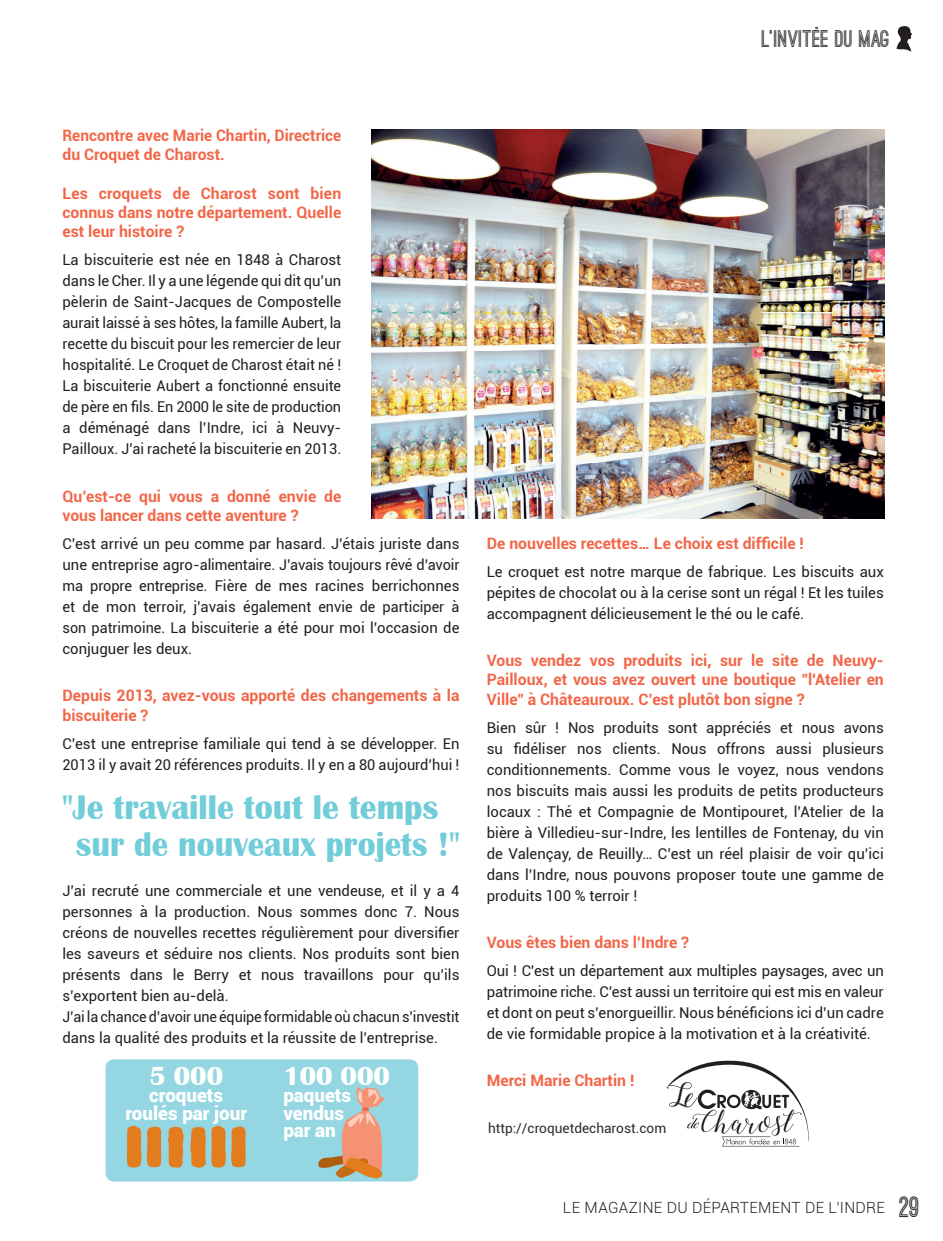
<style>
.page{position:relative;width:943px;height:1241px;background:#fff}
.page>*{position:absolute;margin:0;border:0;box-sizing:border-box;transform-origin:0 0}
.t1{font:700 35px/36.8px "Britannic";color:#71cdd9;text-align:center;scale:.96 1}
.t2{font:700 26.95px "Britannic";color:#fff}
.t3{font:700 22.75px "Ostrich Sans";color:#231f20}
.t4{font:900 18.9px/17.5px "Roboto";color:#fff}
.t5{font:700 15.75px/19.2px "Roboto";color:#f26648}
.t6{font:300 15.4px "Roboto";letter-spacing:.02em;color:#231f20}
.t7{font:14.88px/21px "Roboto";color:#231f20;text-align:justify}
.t8{font:13.65px "Roboto";color:#2e2b2c}
.s1{font-family:"Ostrich Sans";font-weight:700;font-size:28px}
</style>
<div class="page">
<svg style="left:896px;top:26px;width:16px;height:26px"></svg>
<img style="left:371px;top:129px;width:513px;height:389px">
<svg style="left:667px;top:1060px;width:141px;height:86px"></svg>
<div style="left:106px;top:1059px;width:312px;height:122px;background:#94d6e1;border-radius:8px"></div>
<svg style="left:318px;top:1087px;width:67px;height:91px"></svg>
<svg style="left:190px;top:1125px;width:56px;height:42px"></svg>
<svg style="left:127px;top:1125px;width:34px;height:42px"></svg>
<svg style="left:168px;top:1126px;width:16px;height:42px"></svg>
<h3 class="t3" style="left:761px;top:30px;width:130px">L'INVITEE DU MAG</h3>
<p class="t5" style="left:62px;top:125px;width:280px">Rencontre avec Marie Chartin, Directrice du Croquet de Charost.</p>
<p class="t5" style="left:62px;top:183px;width:280px;text-align:justify">Les croquets de Charost sont bien connus dans notre département. Quelle est leur histoire ?</p>
<p class="t7" style="left:62px;top:249px;width:280px">La biscuiterie est née en 1848 à Charost dans le Cher. Il y a une légende qui dit qu’un pèlerin de Saint-Jacques de Compostelle aurait laissé à ses hôtes, la famille Aubert, la recette du biscuit pour les remercier de leur hospitalité. Le Croquet de Charost était né !<br>La biscuiterie Aubert a fonctionné ensuite de père en fils. En 2000 le site de production a déménagé dans l’Indre, ici à Neuvy-Pailloux. J'ai racheté la biscuiterie en 2013.</p>
<p class="t5" style="left:62px;top:485px;width:280px">Qu’est-ce qui vous a donné envie de vous lancer dans cette aventure ?</p>
<p class="t7" style="left:62px;top:532px;width:398px">C’est arrivé un peu comme par hasard. J’étais juriste dans une entreprise agro-alimentaire. J’avais toujours rêvé d’avoir ma propre entreprise. Fière de mes racines berrichonnes et de mon terroir, j’avais également envie de participer à son patrimoine. La biscuiterie a été pour moi l’occasion de conjuguer les deux.</p>
<p class="t5" style="left:62px;top:685px;width:398px">Depuis 2013, avez-vous apporté des changements à la biscuiterie ?</p>
<p class="t7" style="left:62px;top:732px;width:398px">C’est une entreprise familiale qui tend à se développer. En<br>2013 il y avait 20 références produits. Il y en a 80 aujourd’hui !</p>
<h1 class="t1" style="left:62px;top:789px;width:415px">"Je travaille tout le temps sur de nouveaux projets !"</h1>
<p class="t7" style="left:62px;top:879px;width:398px;text-align:left">J’ai recruté une commerciale et une vendeuse, et il y a 4 personnes à la production. Nous sommes donc 7. Nous créons de nouvelles recettes régulièrement pour diversifier les saveurs et séduire nos clients. Nos produits sont bien présents dans le Berry et nous travaillons pour qu’ils s’exportent bien au-delà.<br>J’ai la chance d’avoir une équipe formidable où chacun s’investit dans la qualité des produits et la réussite de l’entreprise.</p>
<h2 class="t2" style="left:149px;top:1060px;width:75px">5 000</h2>
<p class="t4" style="left:125px;top:1085px;width:123px;text-align:center">croquets roulés par jour</p>
<h2 class="t2" style="left:283px;top:1060px;width:108px">100 000</h2>
<p class="t4" style="left:283px;top:1085px;width:69px">paquets vendus par an</p>
<p class="t5" style="left:487px;top:533px;width:318px">De nouvelles recettes… Le choix est difficile !</p>
<p class="t7" style="left:487px;top:560px;width:398px">Le croquet est notre marque de fabrique. Les biscuits aux pépites de chocolat ou à la cerise sont un régal ! Et les tuiles accompagnent délicieusement le thé ou le café.</p>
<p class="t5" style="left:487px;top:650px;width:398px;text-align:justify">Vous vendez vos produits ici, sur le site de Neuvy-Pailloux, et vous avez ouvert une boutique "l'Atelier en Ville" à Châteauroux. C’est plutôt bon signe ?</p>
<p class="t7" style="left:487px;top:716px;width:398px">Bien sûr ! Nos produits sont appréciés et nous avons su fidéliser nos clients. Nous offrons aussi plusieurs conditionnements. Comme vous le voyez, nous vendons nos biscuits mais aussi les produits de petits producteurs locaux : Thé et Compagnie de Montipouret, l’Atelier de la bière à Villedieu-sur-Indre, les lentilles de Fontenay, du vin de Valençay, de Reuilly… C’est un réel plaisir de voir qu’ici dans l’Indre, nous pouvons proposer toute une gamme de produits 100 % terroir !</p>
<p class="t5" style="left:487px;top:932px;width:204px">Vous êtes bien dans l’Indre ?</p>
<p class="t7" style="left:487px;top:959px;width:398px">Oui ! C’est un département aux multiples paysages, avec un patrimoine riche. C’est aussi un territoire qui est mis en valeur et dont on peut s’enorgueillir. Nous bénéficions ici d’un cadre de vie formidable propice à la motivation et à la créativité.</p>
<p class="t5" style="left:487px;top:1070px;width:149px">Merci Marie Chartin !</p>
<p class="t8" style="left:488px;top:1118px;width:180px">http://croquetdecharost.com</p>
<p class="t6" style="left:563px;top:1196px;width:358px">LE MAGAZINE DU DÉPARTEMENT DE L'INDRE <span class="s1">29</span></p>
</div>
